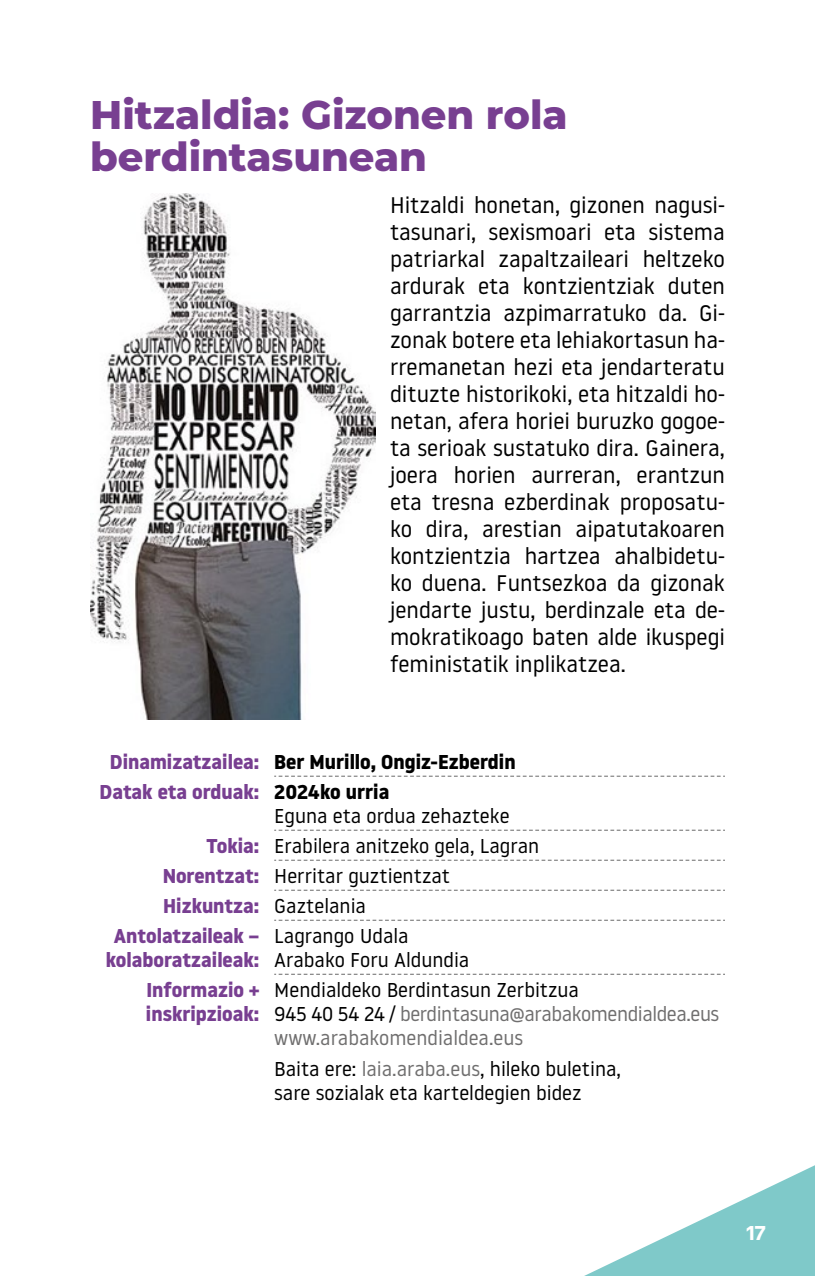
<style>
.page{position:relative;width:815px;height:1276px;background:#fff}
.page>*{position:absolute;margin:0;border:0;box-sizing:border-box;transform-origin:0 0}
.titular{font:800 40px/42.5px "Montserrat";color:#783f91}
.t1{font:22.5px/27px "Noway";color:#000;text-align:justify}
.tabla-derecha{font:20px/24px "Noway";color:#000}
.tabla-izquierda{font:700 20px "Noway";color:#783f91}
.tabla-derecha-2{font:20px "Noway";letter-spacing:-.02em;color:#706f6f}
.tabla-derecha-3{font:700 20px "Noway";color:#000}
.tabla-derecha-4{font:20px "Noway";color:#706f6f}
.t2{font:700 20px "Basier Circle";color:#fff}
.s1{color:#000}
.s2{color:#706f6f}
</style>
<div class="page">
<svg style="left:584px;top:1165px;width:231px;height:111px"></svg>
<svg style="left:274px;top:775px;width:451px;height:2px"></svg>
<svg style="left:274px;top:829px;width:451px;height:2px"></svg>
<svg style="left:274px;top:859px;width:451px;height:2px"></svg>
<svg style="left:274px;top:889px;width:451px;height:2px"></svg>
<svg style="left:274px;top:919px;width:451px;height:2px"></svg>
<svg style="left:274px;top:973px;width:451px;height:2px"></svg>
<img style="left:90px;top:194px;width:285px;height:525px">
<p class="titular" style="left:90px;top:91px;width:479px">Hitzaldia: Gizonen rola berdintasunean</p>
<p class="t1" style="left:390px;top:191px;width:336px">Hitzaldi honetan, gizonen nagusi&shy;tasunari, sexismoari eta sistema patriarkal zapaltzaileari heltzeko ardurak eta kontzientziak duten garrantzia azpimarratuko da. Gi&shy;zonak botere eta lehiakortasun ha&shy;rremanetan hezi eta jendarteratu dituzte historikoki, eta hitzaldi ho&shy;netan, afera horiei buruzko gogoe&shy;ta serioak sustatuko dira. Gainera, joera horien aurreran, erantzun eta tresna ezberdinak proposatu&shy;ko dira, arestian aipatutakoaren kontzientzia hartzea ahalbidetu&shy;ko duena. Funtsezkoa da gizonak jendarte justu, berdinzale eta de&shy;mokratikoago baten alde ikuspegi feministatik inplikatzea.</p>
<p class="tabla-izquierda" style="left:110px;top:750px;width:151px">Dinamizatzailea:</p>
<p class="tabla-derecha-3" style="left:274px;top:750px;width:243px">Ber Murillo, Ongiz-Ezberdin</p>
<p class="tabla-izquierda" style="left:100px;top:780px;width:161px">Datak eta orduak:</p>
<p class="tabla-derecha-3" style="left:274px;top:780px;width:117px">2024ko urria</p>
<p class="tabla-derecha" style="left:274px;top:803px;width:237px">Eguna eta ordua zehazteke</p>
<p class="tabla-izquierda" style="left:206px;top:834px;width:55px">Tokia:</p>
<p class="tabla-derecha" style="left:274px;top:833px;width:267px">Erabilera anitzeko gela, Lagran</p>
<p class="tabla-izquierda" style="left:163px;top:864px;width:98px">Norentzat:</p>
<p class="tabla-derecha" style="left:274px;top:863px;width:177px">Herritar guztientzat</p>
<p class="tabla-izquierda" style="left:163px;top:894px;width:98px">Hizkuntza:</p>
<p class="tabla-derecha" style="left:274px;top:893px;width:93px">Gaztelania</p>
<p class="tabla-izquierda" style="left:114px;top:924px;width:147px">Antolatzaileak –</p>
<p class="tabla-izquierda" style="left:106px;top:948px;width:155px">kolaboratzaileak:</p>
<p class="tabla-derecha" style="left:274px;top:923px;width:136px">Lagrango Udala</p>
<p class="tabla-derecha" style="left:274px;top:947px;width:197px">Arabako Foru Aldundia</p>
<p class="tabla-izquierda" style="left:146px;top:978px;width:114px">Informazio +</p>
<p class="tabla-izquierda" style="left:146px;top:1002px;width:115px">inskripzioak:</p>
<p class="tabla-derecha" style="left:274px;top:977px;width:306px">Mendialdeko Berdintasun Zerbitzua</p>
<p class="tabla-derecha-2" style="left:274px;top:1000px;width:447px"><span class="s1">945 40 54 24 /</span> berdintasuna@arabakomendialdea.eus</p>
<p class="tabla-derecha-4" style="left:274px;top:1024px;width:250px">www.arabakomendialdea.eus</p>
<p class="tabla-derecha" style="left:274px;top:1056px;width:348px">Baita ere: <span class="s2">laia.araba.eus</span>, hileko buletina, sare sozialak eta karteldegien bidez</p>
<p class="t2" style="left:746px;top:1221px;width:21px">17</p>
</div>
